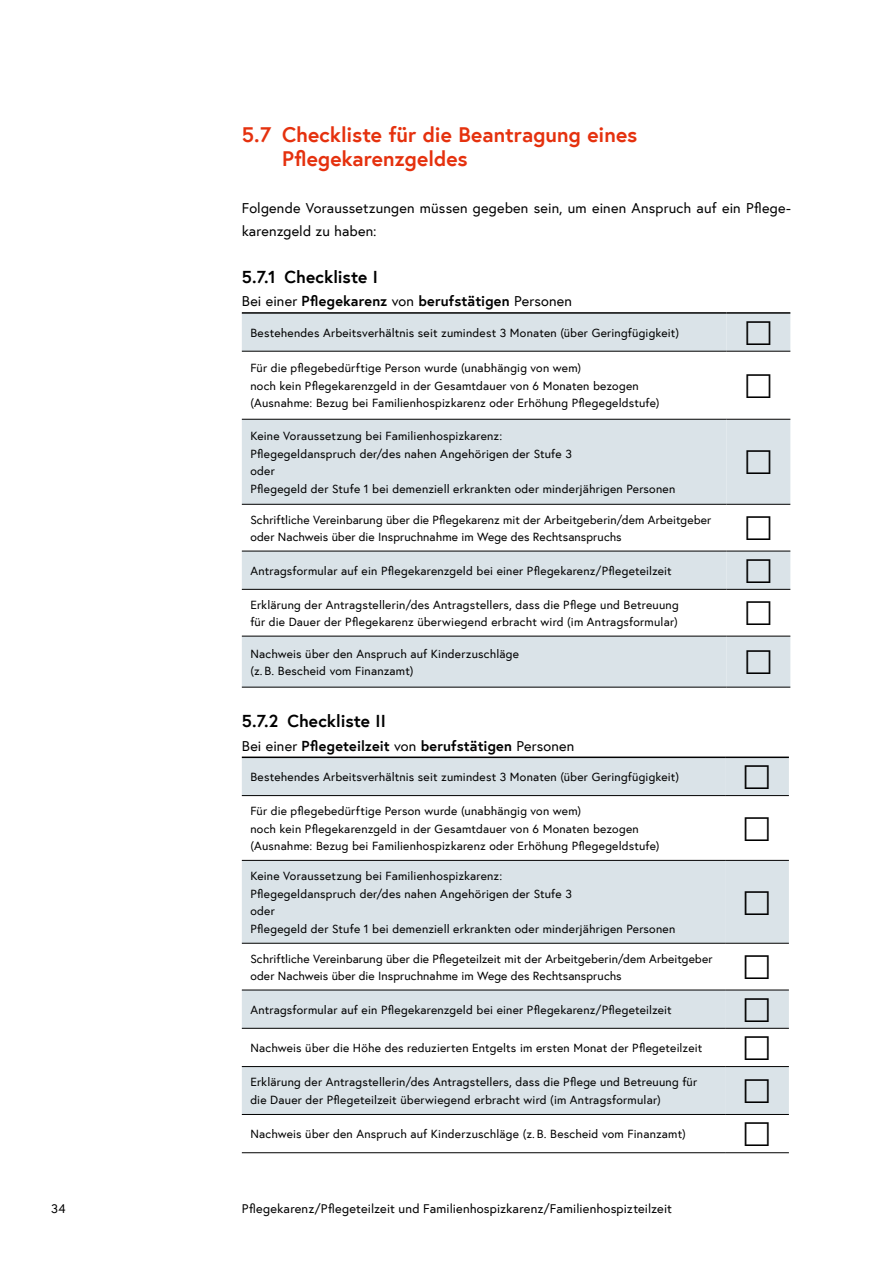
<style>
.page{position:relative;width:893px;height:1263px;background:#fff}
.page>*{position:absolute;margin:0;border:0;box-sizing:border-box;transform-origin:0 0}
.t1{font:700 21px/23.2px "Europa Austria";color:#e5310e}
.t2{font:700 17.25px "Europa Austria";color:#000}
.t3{font:700 14.4px "Europa Austria";letter-spacing:.01em;color:#000}
.t4{font:14.4px/23.4px "Europa Austria";letter-spacing:.01em;color:#000}
.t5{font:12.75px "Europa Austria";letter-spacing:.01em;color:#000}
.td_Tabellentext{font:12px/17.5px "Europa Austria";letter-spacing:.015em;color:#000}
.s1{font-weight:400}
</style>
<div class="page">
<svg style="left:242px;top:314px;width:485px;height:373px;fill:#dae3e8"></svg>
<hr style="left:242px;top:312px;width:485px;height:2px;background:#000">
<hr style="left:727px;top:312px;width:63px;height:2px;background:#000">
<hr style="left:242px;top:351px;width:485px;height:1px;background:#000">
<hr style="left:242px;top:419px;width:485px;height:1px;background:#000">
<hr style="left:242px;top:504px;width:485px;height:1px;background:#000">
<hr style="left:242px;top:551px;width:485px;height:1px;background:#000">
<hr style="left:242px;top:589px;width:485px;height:1px;background:#000">
<hr style="left:242px;top:636px;width:485px;height:1px;background:#000">
<hr style="left:242px;top:687px;width:485px;height:1px;background:#000">
<hr style="left:727px;top:687px;width:63px;height:1px;background:#000">
<svg style="left:242px;top:758px;width:483px;height:356px;fill:#dae3e8"></svg>
<hr style="left:242px;top:756px;width:483px;height:2px;background:#000">
<hr style="left:725px;top:756px;width:64px;height:2px;background:#000">
<hr style="left:242px;top:795px;width:483px;height:1px;background:#000">
<hr style="left:242px;top:860px;width:483px;height:1px;background:#000">
<hr style="left:242px;top:943px;width:483px;height:1px;background:#000">
<hr style="left:242px;top:990px;width:483px;height:1px;background:#000">
<hr style="left:242px;top:1028px;width:483px;height:1px;background:#000">
<hr style="left:242px;top:1066px;width:483px;height:1px;background:#000">
<hr style="left:242px;top:1114px;width:483px;height:1px;background:#000">
<hr style="left:242px;top:1152px;width:483px;height:1px;background:#000">
<svg style="left:727px;top:313px;width:63px;height:374px"></svg>
<svg style="left:725px;top:757px;width:64px;height:396px"></svg>
<h2 class="t1" style="left:282px;top:123px;width:357px;text-indent:-40px">5.7 Checkliste für die Beantragung eines<br>Pflegekarenzgeldes</h2>
<p class="t4" style="left:242px;top:196px;width:551px">Folgende Voraussetzungen müssen gegeben sein, um einen Anspruch auf ein Pflege&shy;karenzgeld zu haben:</p>
<h3 class="t2" style="left:242px;top:265px;width:137px">5.7.1 Checkliste I</h3>
<p class="t3" style="left:242px;top:291px;width:332px"><span class="s1">Bei einer</span> Pflegekarenz <span class="s1">von</span> berufstätigen <span class="s1">Personen</span></p>
<p class="td_Tabellentext" style="left:250px;top:324px;width:430px">Bestehendes Arbeitsverhältnis seit zumindest 3 Monaten (über Geringfügigkeit)</p>
<p class="td_Tabellentext" style="left:250px;top:359px;width:411px">Für die pflegebedürftige Person wurde (unabhängig von wem)<br>noch kein Pflegekarenzgeld in der Gesamtdauer von 6 Monaten bezogen (Ausnahme: Bezug bei Familienhospizkarenz oder Erhöhung Pflegegeldstufe)</p>
<p class="td_Tabellentext" style="left:250px;top:427px;width:426px">Keine Voraussetzung bei Familienhospizkarenz:<br>Pflegegeldanspruch der/des nahen Angehörigen der Stufe 3<br>oder<br>Pflegegeld der Stufe 1 bei demenziell erkrankten oder minderjährigen Personen</p>
<p class="td_Tabellentext" style="left:250px;top:510px;width:462px">Schriftliche Vereinbarung über die Pflegekarenz mit der Arbeitgeberin/dem Arbeitgeber oder Nachweis über die Inspruchnahme im Wege des Rechtsanspruchs</p>
<p class="td_Tabellentext" style="left:250px;top:562px;width:423px">Antragsformular auf ein Pflegekarenzgeld bei einer Pflegekarenz/Pflegeteilzeit</p>
<p class="td_Tabellentext" style="left:250px;top:595px;width:430px">Erklärung der Antragstellerin/des Antragstellers, dass die Pflege und Betreuung für die Dauer der Pflegekarenz überwiegend erbracht wird (im Antragsformular)</p>
<p class="td_Tabellentext" style="left:250px;top:644px;width:270px">Nachweis über den Anspruch auf Kinderzuschläge (z. B. Bescheid vom Finanzamt)</p>
<h3 class="t2" style="left:242px;top:709px;width:145px">5.7.2 Checkliste II</h3>
<p class="t3" style="left:242px;top:736px;width:334px"><span class="s1">Bei einer</span> Pflegeteilzeit <span class="s1">von</span> berufstätigen <span class="s1">Personen</span></p>
<p class="td_Tabellentext" style="left:250px;top:768px;width:430px">Bestehendes Arbeitsverhältnis seit zumindest 3 Monaten (über Geringfügigkeit)</p>
<p class="td_Tabellentext" style="left:250px;top:802px;width:411px">Für die pflegebedürftige Person wurde (unabhängig von wem)<br>noch kein Pflegekarenzgeld in der Gesamtdauer von 6 Monaten bezogen (Ausnahme: Bezug bei Familienhospizkarenz oder Erhöhung Pflegegeldstufe)</p>
<p class="td_Tabellentext" style="left:250px;top:867px;width:426px">Keine Voraussetzung bei Familienhospizkarenz:<br>Pflegegeldanspruch der/des nahen Angehörigen der Stufe 3<br>oder<br>Pflegegeld der Stufe 1 bei demenziell erkrankten oder minderjährigen Personen</p>
<p class="td_Tabellentext" style="left:250px;top:949px;width:464px">Schriftliche Vereinbarung über die Pflegeteilzeit mit der Arbeitgeberin/dem Arbeitgeber oder Nachweis über die Inspruchnahme im Wege des Rechtsanspruchs</p>
<p class="td_Tabellentext" style="left:250px;top:1001px;width:423px">Antragsformular auf ein Pflegekarenzgeld bei einer Pflegekarenz/Pflegeteilzeit</p>
<p class="td_Tabellentext" style="left:250px;top:1039px;width:453px">Nachweis über die Höhe des reduzierten Entgelts im ersten Monat der Pflegeteilzeit</p>
<p class="td_Tabellentext" style="left:250px;top:1073px;width:448px">Erklärung der Antragstellerin/des Antragstellers, dass die Pflege und Betreuung für die Dauer der Pflegeteilzeit überwiegend erbracht wird (im Antragsformular)</p>
<p class="td_Tabellentext" style="left:250px;top:1125px;width:437px">Nachweis über den Anspruch auf Kinderzuschläge (z. B. Bescheid vom Finanzamt)</p>
<p class="t5" style="left:51px;top:1200px;width:16px">34</p>
<p class="t5" style="left:242px;top:1200px;width:432px">Pflegekarenz/Pflegeteilzeit und Familienhospizkarenz/Familienhospizteilzeit</p>
</div>
